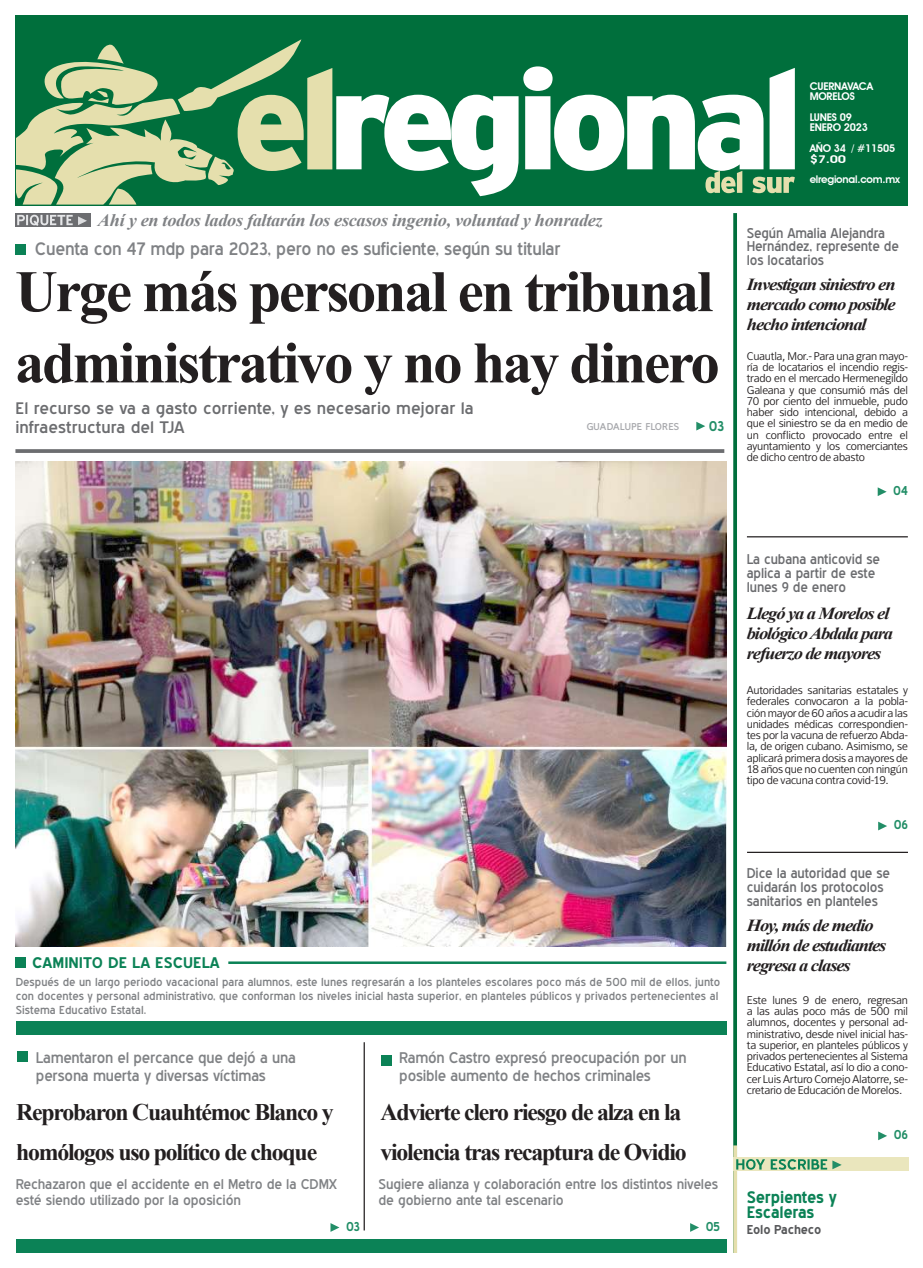
<style>
.page{position:relative;width:923px;height:1268px;background:#fff}
.page>*{position:absolute;margin:0;border:0;box-sizing:border-box;transform-origin:0 0}
.t1{font:700 58.75px/71.2px "Times New Roman";letter-spacing:-.04em;color:#231f20}
.t2{font:700 23.75px/40px "Times New Roman";letter-spacing:-.05em;color:#231f20}
.t3{font:italic 700 17.5px "Times New Roman";letter-spacing:-.02em;color:#808285;scale:1.05 1}
.t4{font:17.5px "Blue Highway";letter-spacing:-.015em;color:#808285;scale:1.05 1}
.t5{font:italic 700 16.88px/20px "Times New Roman";letter-spacing:-.06em;color:#231f20;scale:1.1 1}
.t6{font:16.25px/18.8px "Blue Highway";color:#6c6d70;scale:1.1 1}
.t7{font:700 16.25px/15.6px "Blue Highway";letter-spacing:-.015em;color:#0b8256;scale:1.05 1}
.t8{font:15px/17.5px "Blue Highway";letter-spacing:-.015em;color:#808285;scale:1.05 1}
.t9{font:700 15px "Blue Highway";color:#0b8256;scale:1.1 1}
.t10{font:13.75px/13.8px "Blue Highway";letter-spacing:-.01em;color:#6c6d70}
.t11{font:13.75px/16.2px "Blue Highway";letter-spacing:-.01em;color:#808285;scale:1.05 1}
.t12{font:700 13.75px "Blue Highway";color:#228e67}
.t13{font:700 12.5px "Blue Highway";letter-spacing:-.015em;color:#57585a;scale:1.05 1}
.t14{font:700 12.5px "Blue Highway";letter-spacing:-.015em;color:#228e67}
.t15{font:11.25px/11.2px "Fran Klein";letter-spacing:-.02em;color:#231f20;text-align:justify}
.t16{font:11.25px/13.8px "Blue Highway";color:#808285;scale:1.05 1}
.t17{font:600 10.62px/10.4px "Avant Garde IT Cby BT";letter-spacing:-.02em;color:#fff}
.t18{font:700 10px "Fran Klein";color:#a8a9ad;scale:1.05 1}
</style>
<div class="page">
<svg style="left:15px;top:213px;width:75px;height:14px"></svg>
<div style="left:15px;top:244px;width:10px;height:10px;background:#0b8256"></div>
<div style="left:16px;top:957px;width:10px;height:11px;background:#0b8256"></div>
<div style="left:382px;top:1055px;width:10px;height:10px;background:#0b8256"></div>
<svg style="left:733px;top:213px;width:4px;height:932px;background:#107848"></svg>
<svg style="left:733px;top:1145px;width:4px;height:107px"></svg>
<svg style="left:696px;top:422px;width:9px;height:8px"></svg>
<svg style="left:15px;top:449px;width:709px;height:4px;background:#747578"></svg>
<div style="left:16px;top:1021px;width:710px;height:14px;background:#0b8256"></div>
<div style="left:16px;top:1239px;width:710px;height:14px;background:#0b8256"></div>
<svg style="left:17px;top:215px;width:70px;height:11px"></svg>
<hr style="left:228px;top:961px;width:498px;height:3px;background:#0b8256">
<div style="left:17px;top:1051px;width:10px;height:11px;background:#0b8256"></div>
<svg style="left:330px;top:1223px;width:9px;height:8px"></svg>
<svg style="left:690px;top:1223px;width:9px;height:8px"></svg>
<hr style="left:363px;top:1042px;width:2px;height:188px;background:#231f20">
<svg style="left:877px;top:487px;width:9px;height:9px"></svg>
<hr style="left:747px;top:536px;width:160px;height:1px;background:#231f20">
<svg style="left:733px;top:1157px;width:95px;height:14px"></svg>
<div style="left:828px;top:1157px;width:80px;height:14px;background:#eae6bd"></div>
<svg style="left:736px;top:1159px;width:106px;height:10px"></svg>
<div style="left:15px;top:15px;width:893px;height:190px;background:#006f3c"></div>
<svg style="left:301px;top:68px;width:31px;height:102px"></svg>
<svg style="left:336px;top:66px;width:458px;height:130px"></svg>
<svg style="left:16px;top:39px;width:285px;height:166px"></svg>
<svg style="left:705px;top:171px;width:89px;height:22px"></svg>
<svg style="left:878px;top:821px;width:9px;height:9px"></svg>
<hr style="left:747px;top:851px;width:161px;height:2px;background:#231f20">
<svg style="left:878px;top:1131px;width:9px;height:9px"></svg>
<img style="left:15px;top:461px;width:711px;height:485px">
<h3 class="t3" style="left:98px;top:208px;width:482px">Ahí y en todos lados faltarán los escasos ingenio, voluntad y honradez</h3>
<h3 class="t4" style="left:35px;top:238px;width:502px">Cuenta con 47 mdp para 2023, pero no es suficiente, según su titular</h3>
<h1 class="t1" style="left:15px;top:254px;width:706px">Urge más personal en tribunal administrativo y no hay dinero</h1>
<h3 class="t6" style="left:15px;top:398px;width:418px">El recurso se va a gasto corriente, y es necesario mejorar la infraestructura del TJA</h3>
<p class="t18" style="left:586px;top:421px;width:90px">GUADALUPE FLORES</p>
<p class="t12" style="left:709px;top:418px;width:17px">03</p>
<p class="t17" style="left:809px;top:81px;width:65px">CUERNAVACA<br>MORELOS</p>
<p class="t17" style="left:809px;top:112px;width:60px">LUNES 09<br>ENERO 2023</p>
<p class="t17" style="left:809px;top:143px;width:87px">AÑO 34 / #11505 $7.00</p>
<p class="t17" style="left:809px;top:174px;width:92px">elregional.com.mx</p>
<p class="t10" style="left:746px;top:226px;width:153px">Según Amalia Alejandra<br>Hernández, represente de los locatarios</p>
<h3 class="t5" style="left:746px;top:274px;width:137px;text-align:justify">Investigan siniestro en mercado como posible hecho intencional</h3>
<p class="t15" style="left:746px;top:350px;width:163px">Cuautla, Mor.- Para una gran mayo&shy;ría de locatarios el incendio regis&shy;trado en el mercado Hermenegildo Galeana y que consumió más del 70 por ciento del inmueble, pudo haber sido intencional, debido a que el siniestro se da en medio de un conflicto provocado entre el ayuntamiento y los comerciantes de dicho centro de abasto</p>
<p class="t14" style="left:893px;top:483px;width:16px">04</p>
<h3 class="t9" style="left:32px;top:953px;width:172px">CAMINITO DE LA ESCUELA</h3>
<p class="t16" style="left:16px;top:975px;width:672px">Después de un largo periodo vacacional para alumnos, este lunes regresarán a los planteles escolares poco más de 500 mil de ellos, junto con docentes y personal administrativo, que conforman los niveles inicial hasta superior, en planteles públicos y privados pertenecientes al<br>Sistema Educativo Estatal.</p>
<h3 class="t8" style="left:36px;top:1049px;width:249px">Lamentaron el percance que dejó a una persona muerta y diversas víctimas</h3>
<h3 class="t8" style="left:399px;top:1049px;width:275px">Ramón Castro expresó preocupación por un posible aumento de hechos criminales</h3>
<h2 class="t2" style="left:16px;top:1091px;width:319px">Reprobaron Cuauhtémoc Blanco y homólogos uso político de choque</h2>
<h2 class="t2" style="left:380px;top:1091px;width:308px">Advierte clero riesgo de alza en la violencia tras recaptura de Ovidio</h2>
<p class="t11" style="left:16px;top:1176px;width:308px">Rechazaron que el accidente en el Metro de la CDMX esté siendo utilizado por la oposición</p>
<p class="t11" style="left:378px;top:1176px;width:325px">Sugiere alianza y colaboración entre los distintos niveles de gobierno ante tal escenario</p>
<p class="t14" style="left:346px;top:1218px;width:16px">03</p>
<p class="t14" style="left:705px;top:1218px;width:16px">05</p>
<p class="t10" style="left:746px;top:552px;width:135px">La cubana anticovid se aplica a partir de este lunes 9 de enero</p>
<h3 class="t5" style="left:746px;top:603px;width:134px">Llegó ya a Morelos el biológico Abdala para refuerzo de mayores</h3>
<p class="t15" style="left:746px;top:684px;width:163px">Autoridades sanitarias estatales y federales convocaron a la pobla&shy;ción mayor de 60 años a acudir a las unidades médicas correspondien&shy;tes por la vacuna de refuerzo Abda&shy;la, de origen cubano. Asimismo, se aplicará primera dosis a mayores de 18 años que no cuenten con ningún tipo de vacuna contra covid-19.</p>
<p class="t14" style="left:893px;top:817px;width:16px">06</p>
<p class="t10" style="left:746px;top:866px;width:145px">Dice la autoridad que se cuidarán los protocolos sanitarios en planteles</p>
<h3 class="t5" style="left:746px;top:914px;width:128px">Hoy, más de medio millón de estudiantes regresa a clases</h3>
<p class="t15" style="left:746px;top:994px;width:163px">Este lunes 9 de enero, regresan a las aulas poco más de 500 mil alumnos, docentes y personal ad&shy;ministrativo, desde nivel inicial has&shy;ta superior, en planteles públicos y privados pertenecientes al Sistema Educativo Estatal, así lo dio a cono&shy;cer Luis Arturo Cornejo Alatorre, se&shy;cretario de Educación de Morelos.</p>
<p class="t14" style="left:893px;top:1127px;width:16px">06</p>
<h3 class="t7" style="left:746px;top:1189px;width:87px">Serpientes y<br>Escaleras</h3>
<p class="t13" style="left:746px;top:1222px;width:73px">Eolo Pacheco</p>
</div>
